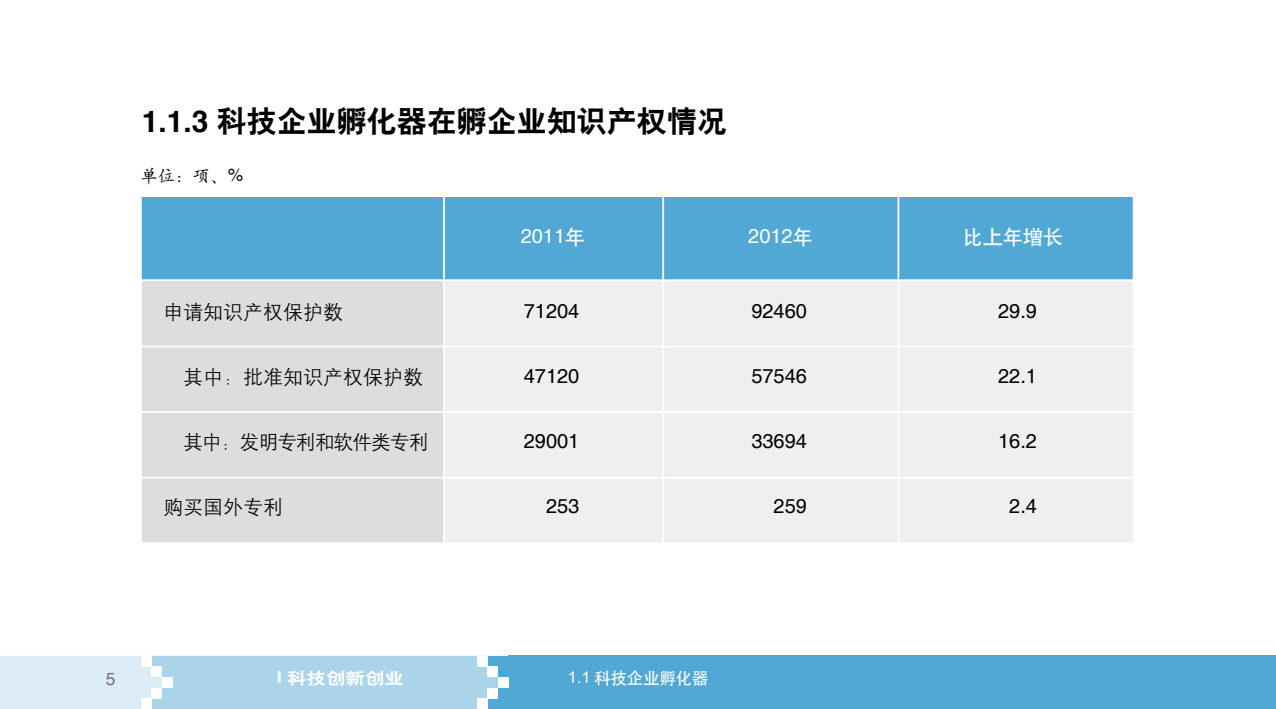
<style>
.page{position:relative;width:1276px;height:709px;background:#fff}
.page>*{position:absolute;margin:0;border:0;box-sizing:border-box;transform-origin:0 0}
.t1{font:30px "H Yb 2 gj";color:#000}
.t2{font:20px "Helvetica";color:#000}
.t3{font:20px "H Yg 2 gj";color:#000}
.t4{font:20px "H Yg 2 gj";letter-spacing:-.06em;color:#000}
.t5{font:20px "Helvetica";color:#fff}
.t6{font:20px "H Yb 1 gj";color:#fff}
.t7{font:17.5px "H Yc 1 gj";color:#000}
.t8{font:17.5px "Helvetica";color:#727171}
.t9{font:16.25px "H Yb 1 gj";color:#fff}
.t10{font:16.25px "H Yb 2 gj";color:#fff;scale:1.2 1}
.s1{font-family:"Helvetica";font-weight:700}
.s2{font-family:"Helvetica"}
.s3{font-family:"H Yb 1 gj"}
.s4{font-family:"Arial"}
</style>
<div class="page">
<div style="left:140px;top:249px;width:304px;height:294px;background:#dcdddd"></div>
<div style="left:444px;top:256px;width:688px;height:287px;background:#efefef"></div>
<div style="left:140px;top:197px;width:992px;height:82px;background:#52a8d4"></div>
<hr style="left:135px;top:345px;width:1063px;height:2px;background:#fff">
<hr style="left:142px;top:411px;width:1063px;height:2px;background:#fff">
<hr style="left:662px;top:184px;width:2px;height:382px;background:#fff">
<hr style="left:897px;top:182px;width:2px;height:391px;background:#fff">
<hr style="left:443px;top:188px;width:2px;height:396px;background:#fff">
<hr style="left:142px;top:279px;width:1063px;height:2px;background:#fff">
<hr style="left:140px;top:188px;width:2px;height:374px;background:#fff">
<hr style="left:120px;top:477px;width:1063px;height:1px;background:#fff">
<hr style="left:128px;top:542px;width:1063px;height:2px;background:#fff">
<svg style="left:0;top:656px;width:498px;height:53px;background:#b9dbed"></svg>
<div style="left:508px;top:656px;width:768px;height:53px;background:#52a8d4"></div>
<div style="left:487px;top:697px;width:21px;height:12px;background:#52a8d4"></div>
<div style="left:498px;top:688px;width:21px;height:11px;background:#52a8d4"></div>
<div style="left:498px;top:664px;width:21px;height:13px;background:#52a8d4"></div>
<div style="left:487px;top:656px;width:22px;height:10px;background:#52a8d4"></div>
<div style="left:162px;top:677px;width:10px;height:11px;background:#fff"></div>
<div style="left:152px;top:688px;width:10px;height:10px;background:#fff"></div>
<div style="left:152px;top:666px;width:10px;height:11px;background:#fff"></div>
<div style="left:141px;top:656px;width:10px;height:10px;background:#fff"></div>
<div style="left:141px;top:698px;width:10px;height:11px;background:#fff"></div>
<div style="left:487px;top:688px;width:11px;height:10px;background:#fff"></div>
<div style="left:487px;top:666px;width:11px;height:11px;background:#fff"></div>
<div style="left:477px;top:656px;width:10px;height:10px;background:#fff"></div>
<div style="left:477px;top:698px;width:10px;height:11px;background:#fff"></div>
<h1 class="t1" style="left:142px;top:106px;width:587px"><span class="s1">1.1.3</span> 科技企业孵化器在孵企业知识产权情况</h1>
<p class="t7" style="left:140px;top:167px;width:105px">单位：项、<span class="s2">%</span></p>
<p class="t5" style="left:521px;top:224px;width:66px">2011<span class="s3">年</span></p>
<p class="t5" style="left:748px;top:224px;width:66px">2012<span class="s3">年</span></p>
<p class="t6" style="left:963px;top:227px;width:101px">比上年增长</p>
<p class="t3" style="left:163px;top:302px;width:181px">申请知识产权保护数</p>
<p class="t2" style="left:524px;top:300px;width:57px">71204</p>
<p class="t2" style="left:751px;top:300px;width:57px">92460</p>
<p class="t2" style="left:998px;top:300px;width:40px">29.9</p>
<p class="t3" style="left:183px;top:367px;width:241px">其中：批准知识产权保护数</p>
<p class="t2" style="left:524px;top:365px;width:57px">47120</p>
<p class="t2" style="left:751px;top:365px;width:57px">57546</p>
<p class="t2" style="left:998px;top:365px;width:40px">22.1</p>
<p class="t4" style="left:183px;top:432px;width:247px">其中：发明专利和软件类专利</p>
<p class="t2" style="left:524px;top:430px;width:57px">29001</p>
<p class="t2" style="left:751px;top:430px;width:57px">33694</p>
<p class="t2" style="left:998px;top:430px;width:40px">16.2</p>
<p class="t3" style="left:163px;top:497px;width:121px">购买国外专利</p>
<p class="t2" style="left:546px;top:495px;width:35px">253</p>
<p class="t2" style="left:773px;top:495px;width:35px">259</p>
<p class="t2" style="left:1009px;top:495px;width:29px">2.4</p>
<p class="t8" style="left:106px;top:665px;width:11px">5</p>
<p class="t10" style="left:277px;top:670px;width:107px">I 科技创新创业</p>
<p class="t9" style="left:568px;top:669px;width:142px"><span class="s4">1.1</span> 科技企业孵化器</p>
</div>
